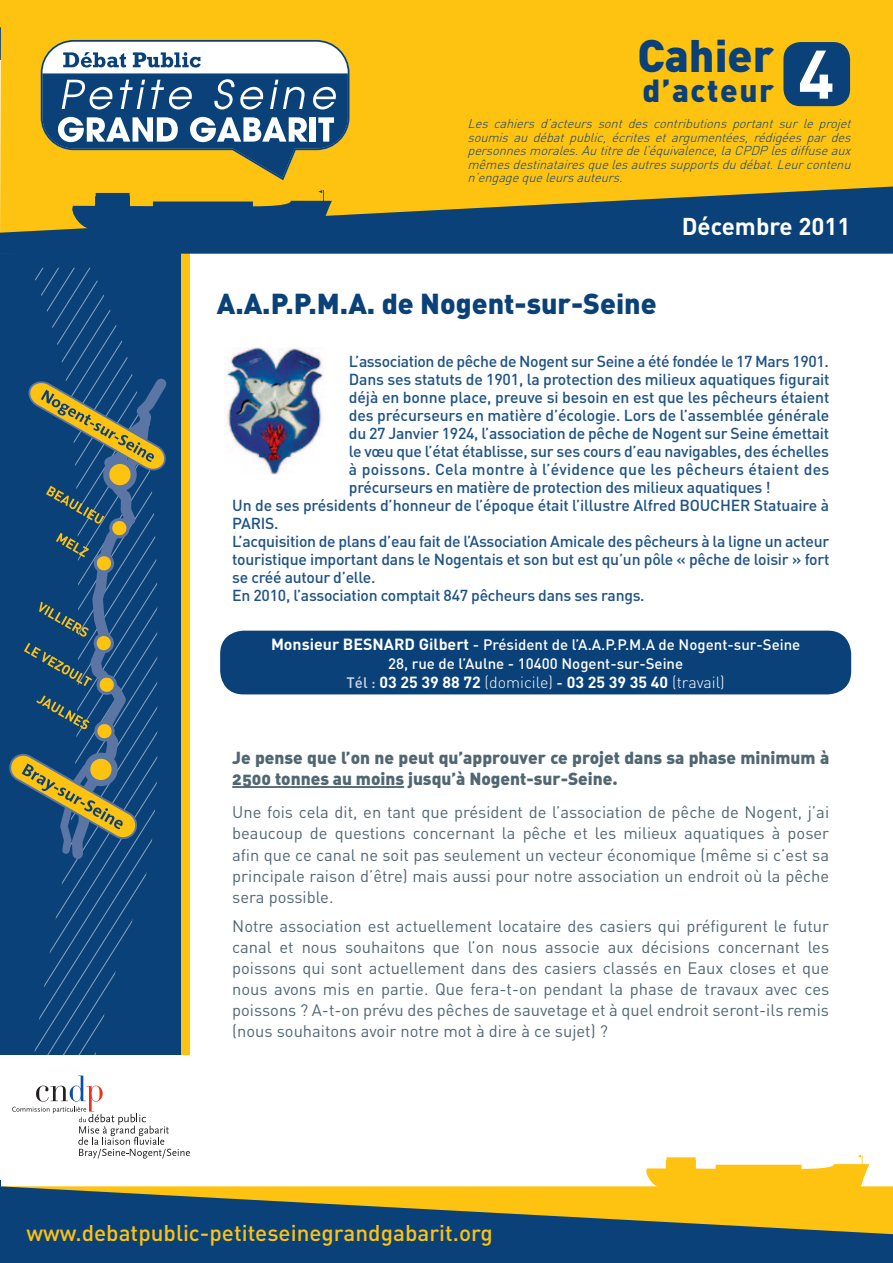
<style>
.page{position:relative;width:893px;height:1263px;background:#fff}
.page>*{position:absolute;margin:0;border:0;box-sizing:border-box;transform-origin:0 0}
.t1{font:700 67.5px "DIN";color:#fff}
.t2{font:900 45px "DIN";color:#094178}
.t3{font:900 31.5px "DIN";letter-spacing:.05em;color:#094178}
.t4{font:900 28.5px "DIN";color:#094178}
.t5{font:700 24px "DIN";color:#fff}
.t6{font:500 22.5px "DIN";color:#fec210}
.t7{font:17.25px/21px "DIN Black Alternate";color:#506772}
.t8{font:16.5px/21px "DIN";color:#506772;text-align:justify}
.t9{font:700 15.9px "DIN";color:#fff}
.PRESENTATION_ACTEUR{font:500 15.75px/18px "DIN";letter-spacing:-.015em;color:#1e5287;text-align:justify}
.t10{font:500 15px "DIN";color:#fff}
.t11{font:italic 300 12.75px/13.5px "DIN";color:#094178;text-align:justify}
.s1{font-weight:700;font-size:15.9px}
.s2{font-weight:500;font-size:15px;color:#d0d7e7}
.s3{font-weight:300}
.s4{font-weight:500;font-size:15px}
</style>
<div class="page">
<div style="left:0;top:249px;width:189px;height:806px;background:#094178"></div>
<div style="left:0;top:0;width:893px;height:187px;background:#fec210"></div>
<svg style="left:0;top:187px;width:893px;height:67px;background:#44605f"></svg>
<svg style="left:72px;top:190px;width:260px;height:39px;background:#556957"></svg>
<svg style="left:0;top:1186px;width:893px;height:77px;background:#546858"></svg>
<svg style="left:646px;top:1155px;width:223px;height:34px"></svg>
<svg style="left:9px;top:267px;width:181px;height:891px"></svg>
<div style="left:220px;top:631px;width:631px;height:63px;background:#094178;border-radius:23px"></div>
<img style="left:225px;top:347px;width:99px;height:128px">
<div style="left:783px;top:42px;width:67px;height:64px;background:#094178;border-radius:17px"></div>
<svg style="left:40px;top:39px;width:310px;height:142px"></svg>
<hr style="left:232px;top:786px;width:172px;height:2px;background:#506772">
<p class="t2" style="left:637px;top:26px;width:138px">Cahier</p>
<p class="t3" style="left:642px;top:70px;width:133px">d’acteur</p>
<p class="t1" style="left:798px;top:30px;width:38px">4</p>
<p class="t11" style="left:467px;top:117px;width:389px">Les cahiers d’acteurs sont des contributions portant sur le projet soumis au débat public, écrites et argumentées, rédigées par des personnesmorales.Autitredel’équivalence,laCPDP lesdiffuseaux mêmesdestinatairesquelesautressupportsdudébat.Leurcontenu n’engagequeleursauteurs.</p>
<p class="t5" style="left:682px;top:211px;width:170px">Décembre 2011</p>
<p class="t4" style="left:217px;top:284px;width:441px">A.A.P.P.M.A. de Nogent-sur-Seine</p>
<p class="PRESENTATION_ACTEUR" style="left:349px;top:352px;width:481px">L’association de pêche de Nogent sur Seine a été fondée le 17 Mars 1901.</p>
<p class="PRESENTATION_ACTEUR" style="left:349px;top:370px;width:482px">Dans ses statuts de 1901, la protection des milieux aquatiques figurait déjà en bonne place, preuve si besoin en est que les pêcheurs étaient des précurseurs en matière d’écologie. Lors de l’assemblée générale du 27 Janvier 1924, l’association de pêche de Nogent sur Seine émettait le vœu que l’état établisse, sur ses cours d’eau navigables, des échelles à poissons. Cela montre à l’évidence que les pêcheurs étaient des précurseurs en matière de protection des milieux aquatiques !</p>
<p class="PRESENTATION_ACTEUR" style="left:232px;top:496px;width:598px">Un de ses présidents d’honneur de l’époque était l’illustre Alfred BOUCHER Statuaire à<br>PARIS.</p>
<p class="PRESENTATION_ACTEUR" style="left:232px;top:532px;width:599px">L’acquisition de plans d’eau fait de l’Association Amicale des pêcheurs à la ligne un acteur touristique important dans le Nogentais et son but est qu’un pôle « pêche de loisir » fort se créé autour d’elle.</p>
<p class="PRESENTATION_ACTEUR" style="left:232px;top:586px;width:414px">En 2010, l’association comptait 847 pêcheurs dans ses rangs.</p>
<p class="t10" style="left:271px;top:635px;width:531px"><span class="s1">Monsieur BESNARD Gilbert</span> - Président de l’A.A.P.P.M.A de Nogent-sur-Seine</p>
<p class="t10" style="left:388px;top:654px;width:297px">28, rue de l’Aulne - 10400 Nogent-sur-Seine</p>
<p class="t9" style="left:347px;top:672px;width:380px"><span class="s2">Tél :</span> 03 25 39 88 72 <span class="s3">(domicile)</span> <span class="s4">-</span> 03 25 39 35 40 <span class="s3">(travail)</span></p>
<p class="t7" style="left:232px;top:746px;width:598px">Je pense que l’on ne peut qu’approuver ce projet dans sa phase minimum à<br>2500 tonnes au moins jusqu’à Nogent-sur-Seine.</p>
<p class="t8" style="left:232px;top:802px;width:598px">Une fois cela dit, en tant que président de l’association de pêche de Nogent, j’ai beaucoup de questions concernant la pêche et les milieux aquatiques à poser afin que ce canal ne soit pas seulement un vecteur économique (même si c’est sa principale raison d’être) mais aussi pour notre association un endroit où la pêche sera possible.</p>
<p class="t8" style="left:232px;top:915px;width:598px">Notre association est actuellement locataire des casiers qui préfigurent le futur canal et nous souhaitons que l’on nous associe aux décisions concernant les poissons qui sont actuellement dans des casiers classés en Eaux closes et que nous avons mis en partie. Que fera-t-on pendant la phase de travaux avec ces poissons ? A-t-on prévu des pêches de sauvetage et à quel endroit seront-ils remis (nous souhaitons avoir notre mot à dire à ce sujet) ?</p>
<p class="t6" style="left:26px;top:1218px;width:468px">www.debatpublic-petiteseinegrandgabarit.org</p>
</div>
